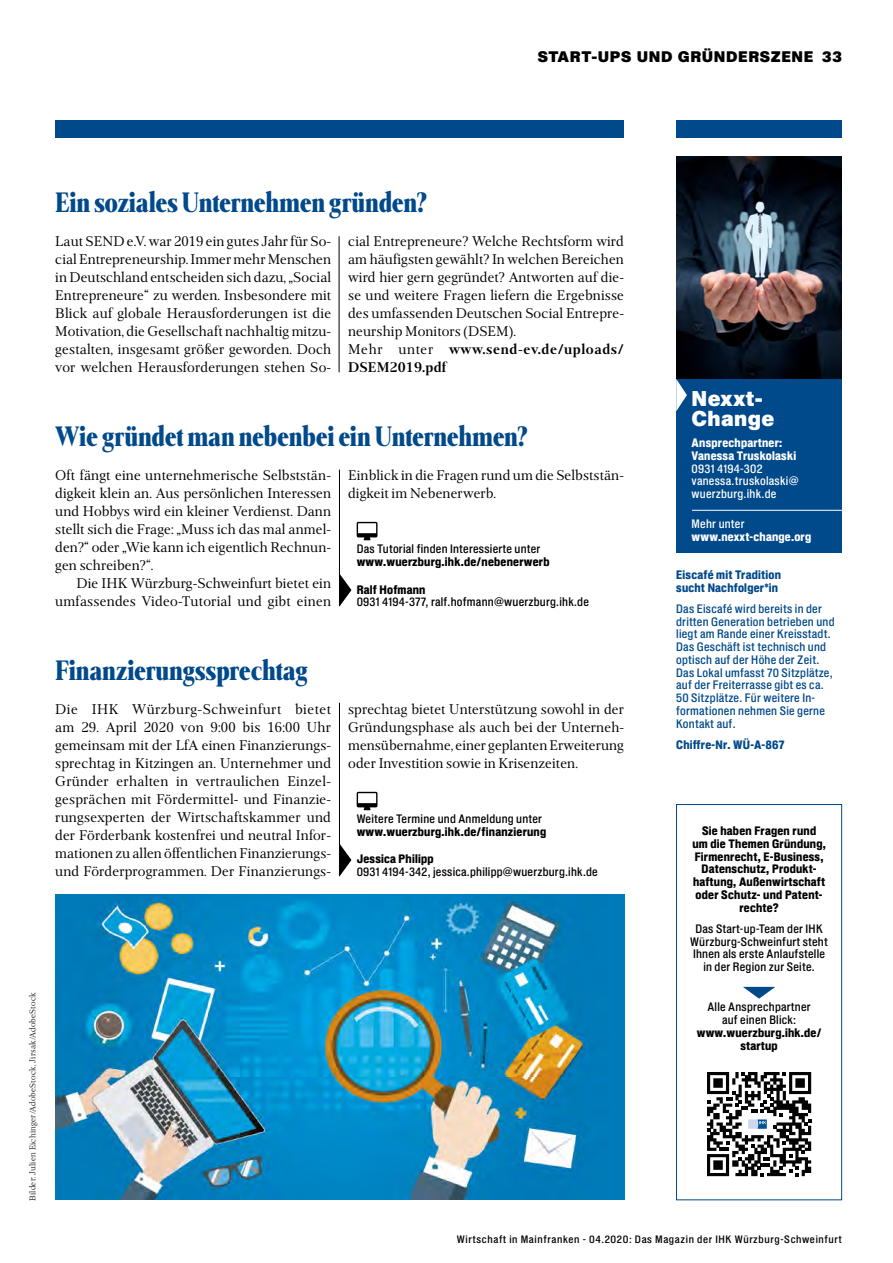
<style>
.page{position:relative;width:893px;height:1263px;background:#fff}
.page>*{position:absolute;margin:0;border:0;box-sizing:border-box;transform-origin:0 0}
.t1{font:800 30px "Frontis Condensed";letter-spacing:-.01em;color:#00498a;scale:.96 1}
.t2{font:21px/19.5px "Shapiro Pro 96 Super";letter-spacing:.02em;color:#fff}
.t3{font:15px/18px "Frontis";letter-spacing:.005em;color:#000;text-align:justify}
.t4{font:15px "Shapiro Pro 96 Super";letter-spacing:.04em;color:#000}
.t5{font:12px/12.8px "Shapiro Pro 52 Middle";letter-spacing:.02em;color:#000;text-align:center}
.t6{font:12px/12.8px "Shapiro Pro 52 Middle";letter-spacing:.02em;color:#00498a}
.t7{font:800 12px/12.8px "Shapiro Pro 82 Super";letter-spacing:.02em;color:#000;text-align:center}
.t8{font:12px/12.8px "Shapiro Pro 52 Middle";letter-spacing:.02em;color:#fff}
.t9{font:800 12px/12.8px "Shapiro Pro 82 Super";letter-spacing:.02em;color:#00498a}
.t10{font:800 12px/12.8px "Shapiro Pro 82 Super";letter-spacing:.02em;color:#fff}
.t11{font:10.5px "Shapiro Pro 52 Middle";letter-spacing:.06em;color:#000}
.t12{font:300 9px "Frontis";letter-spacing:.02em;color:#000}
.s1{font-weight:700}
</style>
<div class="page">
<div style="left:676px;top:804px;width:166px;height:396px;border:1px solid #00498a"></div>
<svg style="left:357px;top:792px;width:20px;height:18px"></svg>
<svg style="left:340px;top:844px;width:11px;height:32px"></svg>
<hr style="left:339px;top:236px;width:1px;height:136px;background:#000">
<img style="left:676px;top:156px;width:166px;height:223px">
<div style="left:676px;top:379px;width:166px;height:173px;background:#00498a"></div>
<svg style="left:676px;top:379px;width:11px;height:32px"></svg>
<hr style="left:692px;top:510px;width:150px;height:1px;background:#fff">
<svg style="left:743px;top:987px;width:32px;height:12px"></svg>
<div style="left:56px;top:120px;width:568px;height:18px;background:#00498a"></div>
<hr style="left:339px;top:703px;width:1px;height:173px;background:#000">
<img style="left:55px;top:894px;width:569px;height:305px">
<div style="left:676px;top:120px;width:166px;height:18px;background:#00498a"></div>
<svg style="left:707px;top:1072px;width:104px;height:104px"></svg>
<svg style="left:357px;top:522px;width:20px;height:18px"></svg>
<svg style="left:340px;top:574px;width:11px;height:32px"></svg>
<hr style="left:339px;top:470px;width:1px;height:136px;background:#000">
<p class="t4" style="left:538px;top:46px;width:306px">START-UPS UND GRÜNDERSZENE 33</p>
<p class="t12" style="left:27px;top:1201px;width:210px;rotate:-90deg">Bilder: Julien Eichinger/AdobeStock, Jirsak/AdobeStock</p>
<h1 class="t1" style="left:55px;top:182px;width:389px">Ein soziales Unternehmen gründen?</h1>
<p class="t3" style="left:55px;top:232px;width:277px">Laut SEND e.V. war 2019 ein gutes Jahr für So&shy;cial Entrepreneurship. Immer mehr Menschen in Deutschland entscheiden sich dazu, „Social Entrepreneure“ zu werden. Insbesondere mit Blick auf globale Herausforderungen ist die Motivation, die Gesellschaft nachhaltig mitzu&shy;gestalten, insgesamt größer geworden. Doch vor welchen Herausforderungen stehen So-</p>
<p class="t3" style="left:348px;top:232px;width:277px;text-align:left">cial Entrepreneure? Welche Rechtsform wird am häufigsten gewählt? In welchen Bereichen wird hier gern gegründet? Antworten auf die&shy;se und weitere Fragen liefern die Ergebnisse des umfassenden Deutschen Social Entrepre&shy;neurship Monitors (DSEM).<br>Mehr unter <span class="s1">www.send-ev.de/uploads/ DSEM2019.pdf</span></p>
<h1 class="t1" style="left:55px;top:416px;width:494px">Wie gründet man nebenbei ein Unternehmen?</h1>
<p class="t3" style="left:55px;top:466px;width:277px">Oft fängt eine unternehmerische Selbststän&shy;digkeit klein an. Aus persönlichen Interessen und Hobbys wird ein kleiner Verdienst. Dann stellt sich die Frage: „Muss ich das mal anmel&shy;den?“ oder „Wie kann ich eigentlich Rechnun&shy;gen schreiben?“.</p>
<p class="t3" style="left:55px;top:574px;width:277px;text-align:right">Die IHK Würzburg-Schweinfurt bietet ein umfassendes Video-Tutorial und gibt einen</p>
<p class="t3" style="left:348px;top:466px;width:277px">Einblick in die Fragen rund um die Selbststän&shy;digkeit im Nebenerwerb.</p>
<p class="t5" style="left:357px;top:543px;width:185px">Das Tutorial finden Interessierte unter</p>
<p class="t7" style="left:357px;top:556px;width:194px">www.wuerzburg.ihk.de/nebenerwerb</p>
<p class="t7" style="left:357px;top:583px;width:70px">Ralf Hofmann</p>
<p class="t5" style="left:357px;top:596px;width:234px">0931 4194-377, ralf.hofmann@wuerzburg.ihk.de</p>
<h1 class="t1" style="left:55px;top:650px;width:264px">Finanzierungssprechtag</h1>
<p class="t3" style="left:55px;top:700px;width:277px">Die IHK Würzburg-Schweinfurt bietet am 29. April 2020 von 9:00 bis 16:00 Uhr gemeinsam mit der LfA einen Finanzierungs&shy;sprechtag in Kitzingen an. Unternehmer und Gründer erhalten in vertraulichen Einzel&shy;gesprächen mit Fördermittel- und Finanzie&shy;rungsexperten der Wirtschaftskammer und der Förderbank kostenfrei und neutral Infor&shy;mationen zu allen öffentlichen Finanzierungs&shy;und Förderprogrammen. Der Finanzierungs-</p>
<p class="t3" style="left:348px;top:700px;width:277px">sprechtag bietet Unterstützung sowohl in der Gründungsphase als auch bei der Unterneh&shy;mensübernahme, einer geplanten Erweiterung oder Investition sowie in Krisenzeiten.</p>
<p class="t5" style="left:357px;top:813px;width:187px">Weitere Termine und Anmeldung unter</p>
<p class="t7" style="left:357px;top:826px;width:191px">www.wuerzburg.ihk.de/finanzierung</p>
<p class="t7" style="left:357px;top:853px;width:79px">Jessica Philipp</p>
<p class="t5" style="left:357px;top:866px;width:243px">0931 4194-342, jessica.philipp@wuerzburg.ihk.de</p>
<h2 class="t2" style="left:692px;top:390px;width:84px">Nexxt-<br>Change</h2>
<p class="t10" style="left:692px;top:437px;width:106px">Ansprechpartner:<br>Vanessa Truskolaski</p>
<p class="t8" style="left:692px;top:462px;width:108px">0931 4194-302 vanessa.truskolaski@ wuerzburg.ihk.de</p>
<p class="t8" style="left:692px;top:518px;width:55px">Mehr unter</p>
<p class="t10" style="left:692px;top:530px;width:121px">www.nexxt-change.org</p>
<p class="t9" style="left:676px;top:569px;width:106px">Eiscafé mit Tradition sucht Nachfolger*in</p>
<p class="t6" style="left:676px;top:603px;width:160px">Das Eiscafé wird bereits in der dritten Generation betrieben und liegt am Rande einer Kreisstadt.<br>Das Geschäft ist technisch und optisch auf der Höhe der Zeit.<br>Das Lokal umfasst 70 Sitzplätze, auf der Freiterrasse gibt es ca.<br>50 Sitzplätze. Für weitere In&shy;formationen nehmen Sie gerne<br>Kontakt auf.</p>
<p class="t9" style="left:676px;top:739px;width:110px">Chiffre-Nr. WÜ-A-867</p>
<p class="t7" style="left:692px;top:825px;width:135px">Sie haben Fragen rund<br>um die Themen Gründung,<br>Firmenrecht, E-Business,<br>Datenschutz, Produkt&shy;haftung, Außenwirtschaft oder Schutz- und Patent&shy;rechte?</p>
<p class="t5" style="left:690px;top:922px;width:139px">Das Start-up-Team der IHK<br>Würzburg-Schweinfurt steht<br>Ihnen als erste Anlaufstelle in der Region zur Seite.</p>
<p class="t5" style="left:707px;top:1001px;width:105px">Alle Ansprechpartner auf einen Blick:</p>
<p class="t7" style="left:697px;top:1027px;width:126px">www.wuerzburg.ihk.de/ startup</p>
<p class="t11" style="left:457px;top:1232px;width:387px">Wirtschaft in Mainfranken - 04.2020: Das Magazin der IHK Würzburg-Schweinfurt</p>
</div>
